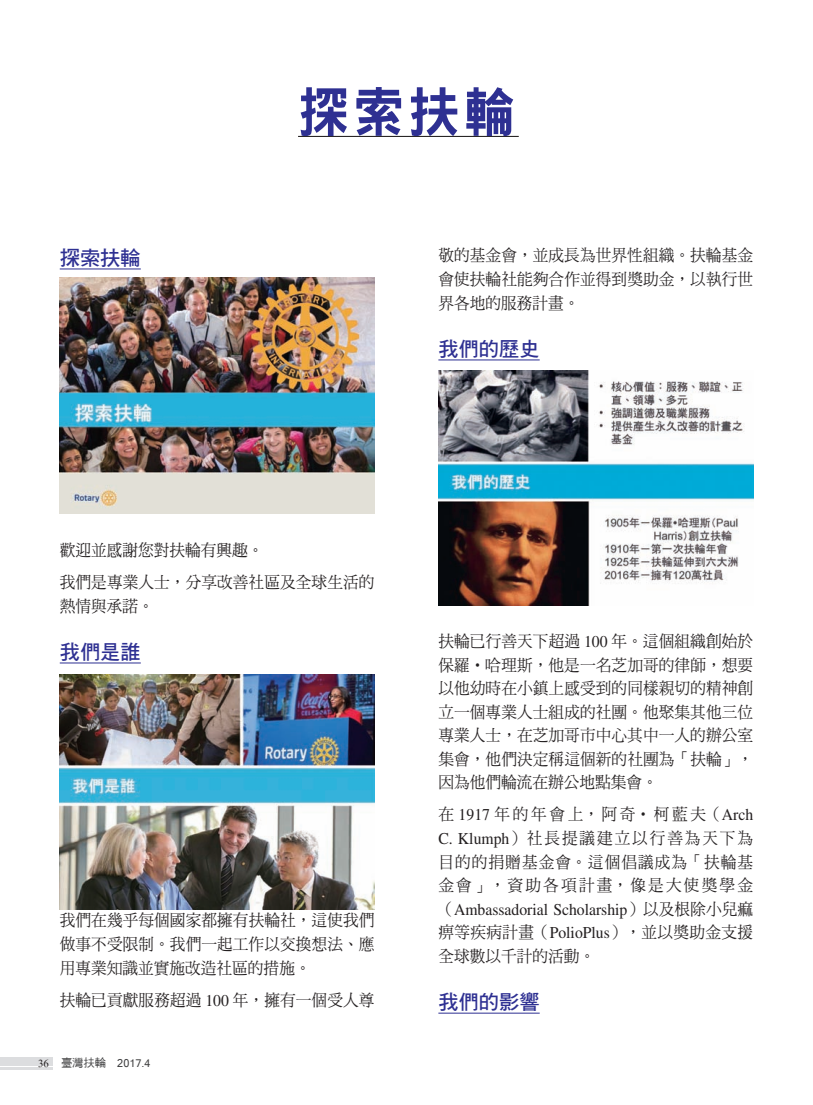
<style>
.page{position:relative;width:813px;height:1105px;background:#fff}
.page>*{position:absolute;margin:0;border:0;box-sizing:border-box;transform-origin:0 0}
.t1{font:54px "DF Hei Std W9";color:#2e3092;scale:.95 1}
.t2{font:20.25px "DF Hei Std W7";color:#2e3092}
.t3{font:16.5px/23.5px "DF Ming Std W5";letter-spacing:.005em;color:#231f20;text-align:justify;scale:.95 1}
.t4{font:16.5px "Times LT Std";color:#231f20;scale:.95 1}
.t5{font:12px "Latha";color:#3e3e3f}
.s1{font-family:"Times LT Std"}
.s2{font-family:"Aparajita";font-size:13.5px;color:#231f20}
.s3{font-family:"DF Hei Md HK BF";font-size:11.25px}
.s4{font-family:"DF Ming Std W5"}
</style>
<div class="page">
<hr style="left:60px;top:268px;width:81px;height:1px;background:#2e3092">
<hr style="left:60px;top:662px;width:81px;height:1px;background:#2e3092">
<hr style="left:438px;top:359px;width:101px;height:1px;background:#2e3092">
<hr style="left:438px;top:1012px;width:101px;height:1px;background:#2e3092">
<hr style="left:298px;top:136px;width:220px;height:1px;background:#231f20">
<img style="left:60px;top:277px;width:314px;height:236px">
<img style="left:60px;top:674px;width:314px;height:235px">
<img style="left:438px;top:370px;width:315px;height:235px">
<div style="left:0;top:1056px;width:53px;height:9px;background:#dcdddf"></div>
<hr style="left:0;top:1067px;width:53px;height:2px;background:#dcdddf">
<p class="t2" style="left:60px;top:246px;width:83px">探索扶輪</p>
<h1 class="t1" style="left:298px;top:82px;width:230px">探索扶輪</h1>
<p class="t3" style="left:438px;top:243px;width:333px">敬的基金會，並成長為世界性組織。扶輪基金會使扶輪社能夠合作並得到獎助金，以執行世界各地的服務計畫。</p>
<p class="t2" style="left:438px;top:337px;width:103px">我們的歷史</p>
<p class="t3" style="left:60px;top:533px;width:333px;line-height:32.1px">歡迎並感謝您對扶輪有興趣。<br>我們是專業人士，分享改善社區及全球生活的</p>
<p class="t3" style="left:60px;top:593px;width:100px">熱情與承諾。</p>
<p class="t2" style="left:60px;top:640px;width:83px">我們是誰</p>
<p class="t3" style="left:60px;top:908px;width:333px">我們在幾乎每個國家都擁有扶輪社，這使我們做事不受限制。我們一起工作以交換想法、應用專業知識並實施改造社區的措施。</p>
<p class="t3" style="left:60px;top:987px;width:333px">扶輪已貢獻服務超過 <span class="s1">100</span> 年，擁有一個受人尊</p>
<p class="t5" style="left:38px;top:1053px;width:114px"><span class="s2">36</span> <span class="s3">臺灣扶輪　</span>2017.4</p>
<p class="t3" style="left:438px;top:629px;width:333px">扶輪已行善天下超過 <span class="s1">100</span> 年。這個組織創始於保羅•哈理斯，他是一名芝加哥的律師，想要以他幼時在小鎮上感受到的同樣親切的精神創立一個專業人士組成的社團。他聚集其他三位專業人士，在芝加哥市中心其中一人的辦公室集會，他們決定稱這個新的社團為「扶輪」，因為他們輪流在辦公地點集會。</p>
<p class="t3" style="left:438px;top:802px;width:333px">在 <span class="s1">1917</span> 年的年會上，阿奇•柯藍夫（<span class="s1">Arch C. Klumph</span>）社長提議建立以行善為天下為目的的捐贈基金會。這個倡議成為「扶輪基金會」，資助各項計畫，像是大使獎學金</p>
<p class="t4" style="left:438px;top:899px;width:333px"><span class="s4">（</span>Ambassadorial Scholarship<span class="s4">）以及根除小兒痲</span></p>
<p class="t3" style="left:438px;top:920px;width:333px">痹等疾病計畫（<span class="s1">PolioPlus</span>），並以獎助金支援全球數以千計的活動。</p>
<p class="t2" style="left:438px;top:990px;width:103px">我們的影響</p>
</div>
